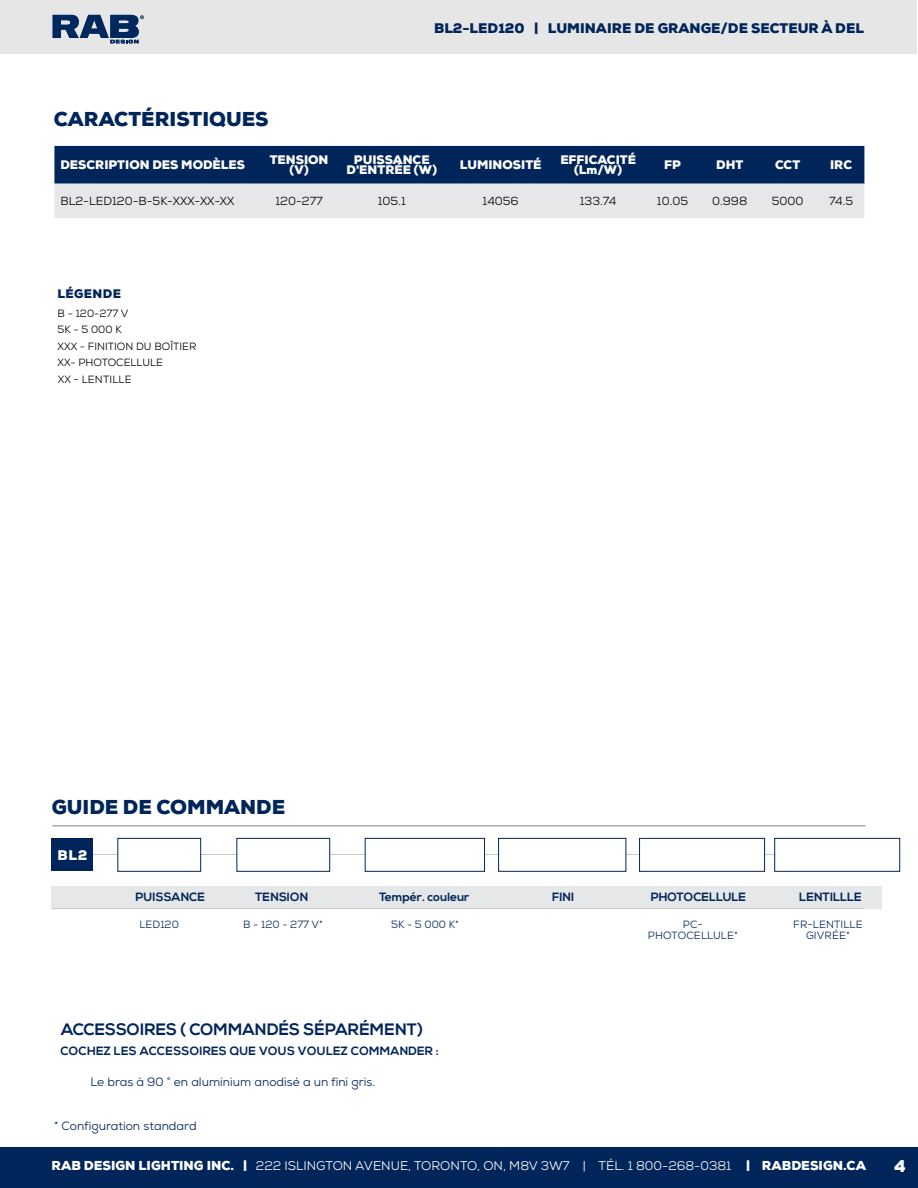
<style>
.page{position:relative;width:918px;height:1188px;background:#fff}
.page>*{position:absolute;margin:0;border:0;box-sizing:border-box;transform-origin:0 0}
.t1{font:900 19.5px "Nexa";color:#00255a}
.t2{font:700 16.5px "Nexa";letter-spacing:.01em;color:#00255a}
.t3{font:900 16.5px "Nexa";color:#fff}
.t4{font:900 13.5px "Nexa";color:#00255a}
.t5{font:900 13.5px "Nexa";color:#fff}
.t6{font:12.6px "Nexa";color:#fff}
.t7{font:700 12px "Nexa";letter-spacing:.01em;color:#00255a}
.t8{font:900 12px/10.5px "Nexa";color:#fff;text-align:center}
.t9{font:12px "Nexa";color:#00255a}
.t10{font:900 12px "Nexa";letter-spacing:.03em;color:#00255a}
.t11{font:11.7px "Nexa";color:#000}
.t12{font:10.5px/16.5px "Nexa";color:#000}
.t13{font:10.5px/10.5px "Nexa";letter-spacing:.015em;color:#00255a;text-align:center}
.s1{font-weight:900}
</style>
<div class="page">
<div style="left:0;top:1147px;width:918px;height:41px;background:#00255a"></div>
<div style="left:1px;top:1px;width:916px;height:53px;background:#e6e6e7"></div>
<svg style="left:53px;top:15px;width:91px;height:29px"></svg>
<svg style="left:54px;top:146px;width:810px;height:72px;background:#6e829e"></svg>
<hr style="left:52px;top:854px;width:812px;height:1px;background:#c7c8ca">
<div style="left:52px;top:886px;width:830px;height:22px;background:#e6e7e8"></div>
<hr style="left:52px;top:908px;width:812px;height:1px;background:#c7c8ca">
<hr style="left:52px;top:825px;width:814px;height:2px;background:#a7a9ac">
<div style="left:52px;top:838px;width:41px;height:33px;background:#00255a"></div>
<div style="left:237px;top:838px;width:93px;height:34px;background:#fff;border:1px solid #00255a"></div>
<div style="left:118px;top:838px;width:83px;height:34px;background:#fff;border:1px solid #00255a"></div>
<div style="left:365px;top:838px;width:120px;height:34px;background:#fff;border:1px solid #00255a"></div>
<div style="left:498px;top:838px;width:128px;height:34px;background:#fff;border:1px solid #00255a"></div>
<div style="left:639px;top:838px;width:126px;height:34px;background:#fff;border:1px solid #00255a"></div>
<div style="left:775px;top:838px;width:125px;height:34px;background:#fff;border:1px solid #00255a"></div>
<p class="t4" style="left:434px;top:19px;width:431px">BL2-LED120 | LUMINAIRE DE GRANGE/DE SECTEUR À DEL</p>
<h1 class="t1" style="left:54px;top:106px;width:216px">CARACTÉRISTIQUES</h1>
<p class="t8" style="left:60px;top:160px;width:186px">DESCRIPTION DES MODÈLES</p>
<p class="t8" style="left:270px;top:154px;width:60px">TENSION (V)</p>
<p class="t8" style="left:347px;top:154px;width:92px">PUISSANCE<br>D'ENTRÉE (W)</p>
<p class="t8" style="left:460px;top:160px;width:83px">LUMINOSITÉ</p>
<p class="t8" style="left:560px;top:154px;width:77px">EFFICACITÉ (Lm/W)</p>
<p class="t8" style="left:664px;top:160px;width:18px">FP</p>
<p class="t8" style="left:716px;top:160px;width:29px">DHT</p>
<p class="t8" style="left:775px;top:160px;width:27px">CCT</p>
<p class="t8" style="left:830px;top:160px;width:23px">IRC</p>
<p class="t11" style="left:60px;top:194px;width:176px">BL2-LED120-B-5K-XXX-XX-XX</p>
<p class="t11" style="left:275px;top:194px;width:49px">120-277</p>
<p class="t11" style="left:378px;top:194px;width:29px">105.1</p>
<p class="t11" style="left:483px;top:194px;width:38px">14056</p>
<p class="t11" style="left:580px;top:194px;width:38px">133.74</p>
<p class="t11" style="left:657px;top:194px;width:33px">10.05</p>
<p class="t11" style="left:712px;top:194px;width:37px">0.998</p>
<p class="t11" style="left:772px;top:194px;width:33px">5000</p>
<p class="t11" style="left:829px;top:194px;width:26px">74.5</p>
<p class="t10" style="left:58px;top:286px;width:65px">LÉGENDE</p>
<p class="t12" style="left:58px;top:305px;width:140px">B - 120-277 V<br>5K - 5 000 K<br>XXX - FINITION DU BOÎTIER<br>XX- PHOTOCELLULE<br>XX - LENTILLE</p>
<h1 class="t1" style="left:52px;top:794px;width:235px">GUIDE DE COMMANDE</h1>
<p class="t5" style="left:57px;top:846px;width:31px">BL2</p>
<p class="t7" style="left:255px;top:890px;width:55px">TENSION</p>
<p class="t7" style="left:379px;top:890px;width:92px">Tempér. couleur</p>
<p class="t7" style="left:552px;top:890px;width:23px">FINI</p>
<p class="t7" style="left:651px;top:890px;width:97px">PHOTOCELLULE</p>
<p class="t7" style="left:799px;top:890px;width:64px">LENTILLLE</p>
<p class="t7" style="left:135px;top:890px;width:71px">PUISSANCE</p>
<p class="t13" style="left:140px;top:920px;width:41px">LED120</p>
<p class="t13" style="left:243px;top:920px;width:81px">B - 120 - 277 V*</p>
<p class="t13" style="left:391px;top:920px;width:69px">5K - 5 000 K*</p>
<p class="t13" style="left:648px;top:920px;width:92px">PC-<br>PHOTOCELLULE*</p>
<p class="t13" style="left:793px;top:920px;width:71px">FR-LENTILLE<br>GIVRÉE*</p>
<h2 class="t2" style="left:61px;top:1020px;width:363px">ACCESSOIRES ( COMMANDÉS SÉPARÉMENT)</h2>
<p class="t9" style="left:91px;top:1074px;width:286px">Le bras à 90 ° en aluminium anodisé a un fini gris.</p>
<p class="t7" style="left:60px;top:1044px;width:380px">COCHEZ LES ACCESSOIRES QUE VOUS VOULEZ COMMANDER :</p>
<p class="t9" style="left:54px;top:1119px;width:144px">* Configuration standard</p>
<p class="t6" style="left:51px;top:1158px;width:816px"><span class="s1">RAB DESIGN LIGHTING INC. |</span> 222 ISLINGTON AVENUE, TORONTO, ON, M8V 3W7 | TÉL. 1 800-268-0381 <span class="s1">| RABDESIGN.CA</span></p>
<h2 class="t3" style="left:894px;top:1155px;width:13px">4</h2>
</div>
